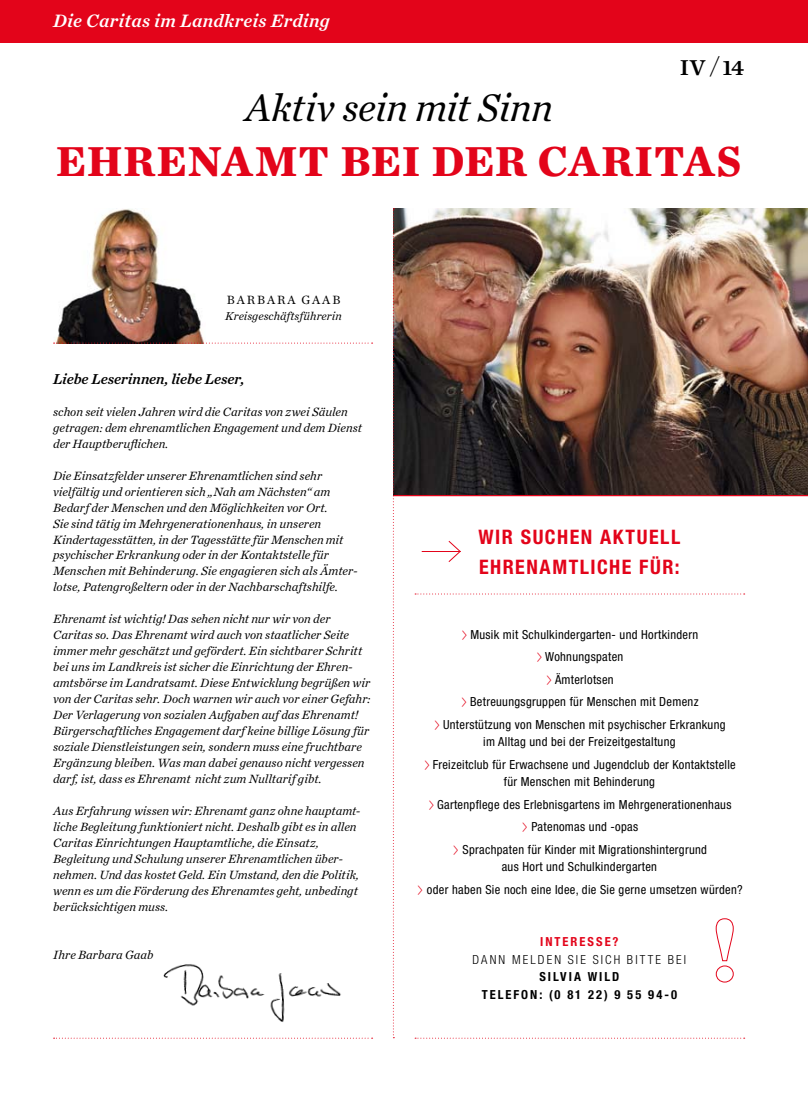
<style>
.page{position:relative;width:808px;height:1110px;background:#fff}
.page>*{position:absolute;margin:0;border:0;box-sizing:border-box;transform-origin:0 0}
.t1{font:700 43.75px "Chronicle Text G1";letter-spacing:.03em;color:#e3041a}
.t2{font:italic 40px "Chronicle Text G1";letter-spacing:-.015em;color:#000}
.t3{font:22.5px "Chronicle Text G1 Semi";color:#000}
.t4{font:700 condensed 20px/30px "Helvetica Neue LT Std";letter-spacing:.075em;color:#e3041a}
.t5{font:italic 18.75px "Chronicle Text G1 Semi";letter-spacing:.015em;color:#fff}
.t6{font:italic 15px "Chronicle Text G1 Semi";color:#000}
.t7{font:italic 12.5px/16px "Chronicle Text G1";color:#000}
.t8{font:condensed 12.5px/17.5px "Helvetica Neue LT Std";letter-spacing:.025em;color:#000;text-align:center}
.t9{font:700 condensed 12.5px/17.5px "Helvetica Neue LT Std";letter-spacing:.16em;color:#000;text-align:center}
.t10{font:300 condensed 12.5px "Helvetica Neue LT Std";letter-spacing:.17em;color:#000}
.t11{font:12.5px "Chronicle Text G1";letter-spacing:.15em;color:#000}
.t12{font:700 condensed 12.5px "Helvetica Neue LT Std";letter-spacing:.16em;color:#e3041a}
.t13{font:italic 11.88px "Chronicle Text G1";letter-spacing:.005em;color:#000}
.s1{font-family:"Chronicle Text G1"}
.s2{font-family:"Chronicle Text G1";font-stretch:normal;color:#e3041a}
</style>
<div class="page">
<img style="left:394px;top:208px;width:414px;height:287px">
<svg style="left:415px;top:593px;width:330px;height:1px"></svg>
<img style="left:53px;top:209px;width:151px;height:134px">
<div style="left:0;top:0;width:808px;height:43px;background:#e3041a"></div>
<svg style="left:54px;top:342px;width:319px;height:1px"></svg>
<svg style="left:54px;top:1037px;width:319px;height:1px"></svg>
<img style="left:163px;top:964px;width:178px;height:58px">
<svg style="left:415px;top:1037px;width:330px;height:1px"></svg>
<svg style="left:393px;top:208px;width:1px;height:828px"></svg>
<hr style="left:393px;top:495px;width:415px;height:1px;background:#e3041a">
<svg style="left:715px;top:918px;width:19px;height:64px"></svg>
<svg style="left:448px;top:540px;width:13px;height:22px"></svg>
<hr style="left:422px;top:551px;width:38px;height:1px;background:#e3041a">
<h3 class="t5" style="left:53px;top:6px;width:278px">Die Caritas im Landkreis Erding</h3>
<h3 class="t3" style="left:680px;top:50px;width:66px">IV <span class="s1">/</span> 14</h3>
<h2 class="t2" style="left:244px;top:76px;width:310px">Aktiv sein mit Sinn</h2>
<h1 class="t1" style="left:56px;top:126px;width:686px">EHRENAMT BEI DER CARITAS</h1>
<p class="t11" style="left:227px;top:290px;width:114px">BARB ARA GAAB</p>
<p class="t13" style="left:225px;top:307px;width:118px">Kreisgeschäftsführerin</p>
<p class="t6" style="left:53px;top:367px;width:193px">Liebe Leserinnen, liebe Leser,</p>
<p class="t7" style="left:53px;top:403px;width:310px">schon seit vielen Jahren wird die Caritas von zwei Säulen getragen: dem ehrenamtlichen Engagement und dem Dienst der Hauptberuflichen.</p>
<p class="t7" style="left:53px;top:466px;width:306px">Die Einsatzfelder unserer Ehrenamtlichen sind sehr vielfältig und orientieren sich „Nah am Nächsten“ am Bedarf der Menschen und den Möglichkeiten vor Ort.<br>Sie sind tätig im Mehrgenerationenhaus, in unseren Kindertagesstätten, in der Tagesstätte für Menschen mit psychischer Erkrankung oder in der Kontaktstelle für Menschen mit Behinderung. Sie engagieren sich als Ämter&shy;lotse, Patengroßeltern oder in der Nachbarschaftshilfe.</p>
<p class="t7" style="left:53px;top:610px;width:319px">Ehrenamt ist wichtig! Das sehen nicht nur wir von der Caritas so. Das Ehrenamt wird auch von staatlicher Seite immer mehr geschätzt und gefördert. Ein sichtbarer Schritt bei uns im Landkreis ist sicher die Einrichtung der Ehren&shy;amtsbörse im Landratsamt. Diese Entwicklung begrüßen wir von der Caritas sehr. Doch warnen wir auch vor einer Gefahr:<br>Der Verlagerung von sozialen Aufgaben auf das Ehrenamt!<br>Bürgerschaftliches Engagement darf keine billige Lösung für soziale Dienstleistungen sein, sondern muss eine fruchtbare Ergänzung bleiben. Was man dabei genauso nicht vergessen darf, ist, dass es Ehrenamt nicht zum Nulltarif gibt.</p>
<p class="t7" style="left:53px;top:801px;width:309px">Aus Erfahrung wissen wir: Ehrenamt ganz ohne hauptamt&shy;liche Begleitung funktioniert nicht. Deshalb gibt es in allen Caritas Einrichtungen Hauptamtliche, die Einsatz, Begleitung und Schulung unserer Ehrenamtlichen über&shy;nehmen. Und das kostet Geld. Ein Umstand, den die Politik, wenn es um die Förderung des Ehrenamtes geht, unbedingt berücksichtigen muss.</p>
<p class="t7" style="left:53px;top:945px;width:102px">Ihre Barbara Gaab</p>
<h3 class="t4" style="left:478px;top:522px;width:203px">WIR SUCHEN AKTUELL<br>EHRENAMTLICHE FÜR:</h3>
<p class="t8" style="left:460px;top:625px;width:239px"><span class="s2">•</span> Musik mit Schulkindergarten- und Hortkindern</p>
<p class="t8" style="left:535px;top:647px;width:89px"><span class="s2">•</span> Wohnungspaten</p>
<p class="t8" style="left:545px;top:670px;width:70px"><span class="s2">•</span> Ämterlotsen</p>
<p class="t8" style="left:460px;top:692px;width:240px"><span class="s2">•</span> Betreuungsgruppen für Menschen mit Demenz</p>
<p class="t8" style="left:433px;top:715px;width:294px"><span class="s2">•</span> Unterstützung von Menschen mit psychischer Erkrankung im Alltag und bei der Freizeitgestaltung</p>
<p class="t8" style="left:423px;top:755px;width:314px"><span class="s2">•</span> Freizeitclub für Erwachsene und Jugendclub der Kontaktstelle für Menschen mit Behinderung</p>
<p class="t8" style="left:427px;top:795px;width:306px"><span class="s2">•</span> Gartenpflege des Erlebnisgartens im Mehrgenerationenhaus</p>
<p class="t8" style="left:521px;top:817px;width:119px"><span class="s2">•</span> Patenomas und -opas</p>
<p class="t8" style="left:452px;top:840px;width:257px"><span class="s2">•</span> Sprachpaten für Kinder mit Migrationshintergrund aus Hort und Schulkindergarten</p>
<p class="t8" style="left:416px;top:880px;width:328px"><span class="s2">•</span> oder haben Sie noch eine Idee, die Sie gerne umsetzen würden?</p>
<p class="t12" style="left:540px;top:934px;width:80px">INTERESSE?</p>
<p class="t10" style="left:473px;top:951px;width:215px">DANN MELDEN SIE SICH BITTE BEI</p>
<p class="t9" style="left:482px;top:967px;width:197px">SILVIA WILD<br>TELEFON: (0 81 22) 9 55 94-0</p>
</div>
